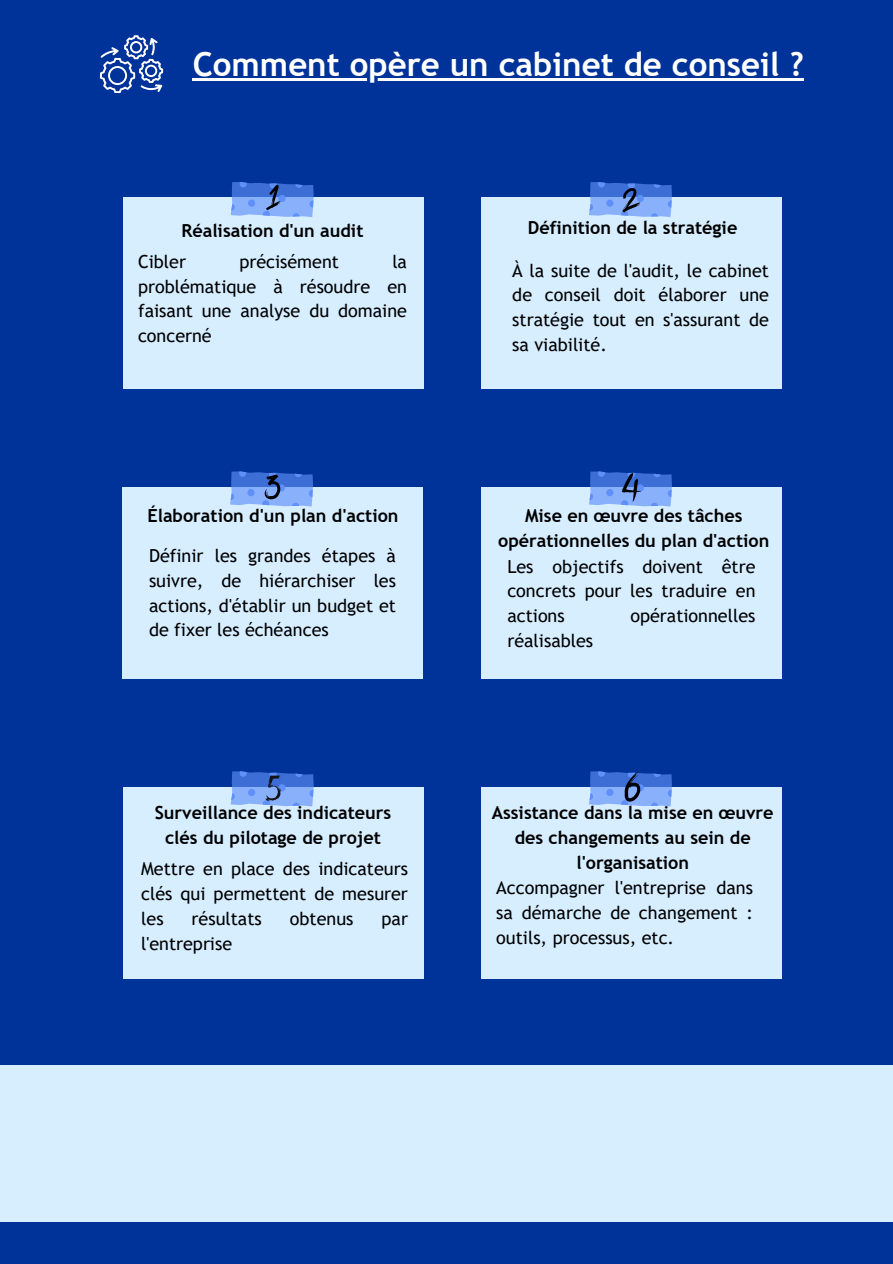
<style>
.page{position:relative;width:893px;height:1264px;background:#fff}
.page>*{position:absolute;margin:0;border:0;box-sizing:border-box;transform-origin:0 0}
.t1{font:700 33px "Trebuchet MS";color:#fff}
.t2{font:18px/24.8px "Trebuchet MS";color:#000;text-align:justify}
.t3{font:700 18px/24.8px "Trebuchet MS";color:#000;text-align:center}
</style>
<div class="page">
<div style="left:0;top:0;width:892px;height:1263px;background:#039"></div>
<svg style="left:100px;top:35px;width:63px;height:58px"></svg>
<hr style="left:193px;top:78px;width:611px;height:2px;background:#fff">
<div style="left:123px;top:198px;width:300px;height:191px;background:#d6eeff"></div>
<svg style="left:230px;top:182px;width:83px;height:35px;background:#638ddf"></svg>
<div style="left:122px;top:487px;width:300px;height:191px;background:#d6eeff"></div>
<svg style="left:230px;top:471px;width:83px;height:35px;background:#5e87da"></svg>
<div style="left:481px;top:198px;width:300px;height:191px;background:#d6eeff"></div>
<svg style="left:589px;top:182px;width:83px;height:35px;background:#618adc"></svg>
<div style="left:481px;top:487px;width:300px;height:191px;background:#d6eeff"></div>
<svg style="left:589px;top:471px;width:83px;height:35px;background:#5e87da"></svg>
<div style="left:123px;top:787px;width:300px;height:191px;background:#d6eeff"></div>
<svg style="left:230px;top:771px;width:83px;height:35px;background:#608ade"></svg>
<div style="left:481px;top:787px;width:300px;height:191px;background:#d6eeff"></div>
<svg style="left:589px;top:771px;width:83px;height:35px;background:#5d86d8"></svg>
<div style="left:0;top:1065px;width:892px;height:156px;background:#d6eeff"></div>
<p class="t1" style="left:193px;top:45px;width:612px">Comment opère un cabinet de conseil ?</p>
<p class="t3" style="left:181px;top:218px;width:183px">Réalisation d'un audit</p>
<p class="t2" style="left:138px;top:249px;width:50px">Cibler</p>
<p class="t2" style="left:239px;top:249px;width:101px">précisément</p>
<p class="t2" style="left:138px;top:249px;width:270px;text-indent:254px">la problématique à résoudre en faisant une analyse du domaine concerné</p>
<p class="t3" style="left:147px;top:503px;width:252px">Élaboration d'un plan d'action</p>
<p class="t2" style="left:149px;top:543px;width:248px">Définir les grandes étapes à suivre, de hiérarchiser les actions, d'établir un budget et de fixer les échéances</p>
<p class="t3" style="left:155px;top:800px;width:238px">Surveillance des indicateurs clés du pilotage de projet</p>
<p class="t2" style="left:141px;top:856px;width:268px">Mettre en place des indicateurs clés qui permettent de mesurer les</p>
<p class="t2" style="left:192px;top:906px;width:72px">résultats</p>
<p class="t2" style="left:290px;top:906px;width:65px">obtenus</p>
<p class="t2" style="left:381px;top:906px;width:28px">par</p>
<p class="t2" style="left:141px;top:930px;width:92px">l'entreprise</p>
<p class="t3" style="left:528px;top:215px;width:211px">Définition de la stratégie</p>
<p class="t2" style="left:512px;top:258px;width:258px">À la suite de l'audit, le cabinet de conseil doit élaborer une stratégie tout en s'assurant de sa viabilité.</p>
<p class="t3" style="left:498px;top:503px;width:273px">Mise en œuvre des tâches opérationnelles du plan d'action</p>
<p class="t2" style="left:507px;top:554px;width:250px">Les objectifs doivent être concrets pour les traduire en actions</p>
<p class="t2" style="left:630px;top:603px;width:126px">opérationnelles</p>
<p class="t2" style="left:507px;top:628px;width:87px">réalisables</p>
<p class="t3" style="left:491px;top:800px;width:283px">Assistance dans la mise en œuvre des changements au sein de l'organisation</p>
<p class="t2" style="left:496px;top:875px;width:258px">Accompagner l'entreprise dans sa démarche de changement : outils, processus, etc.</p>
</div>
